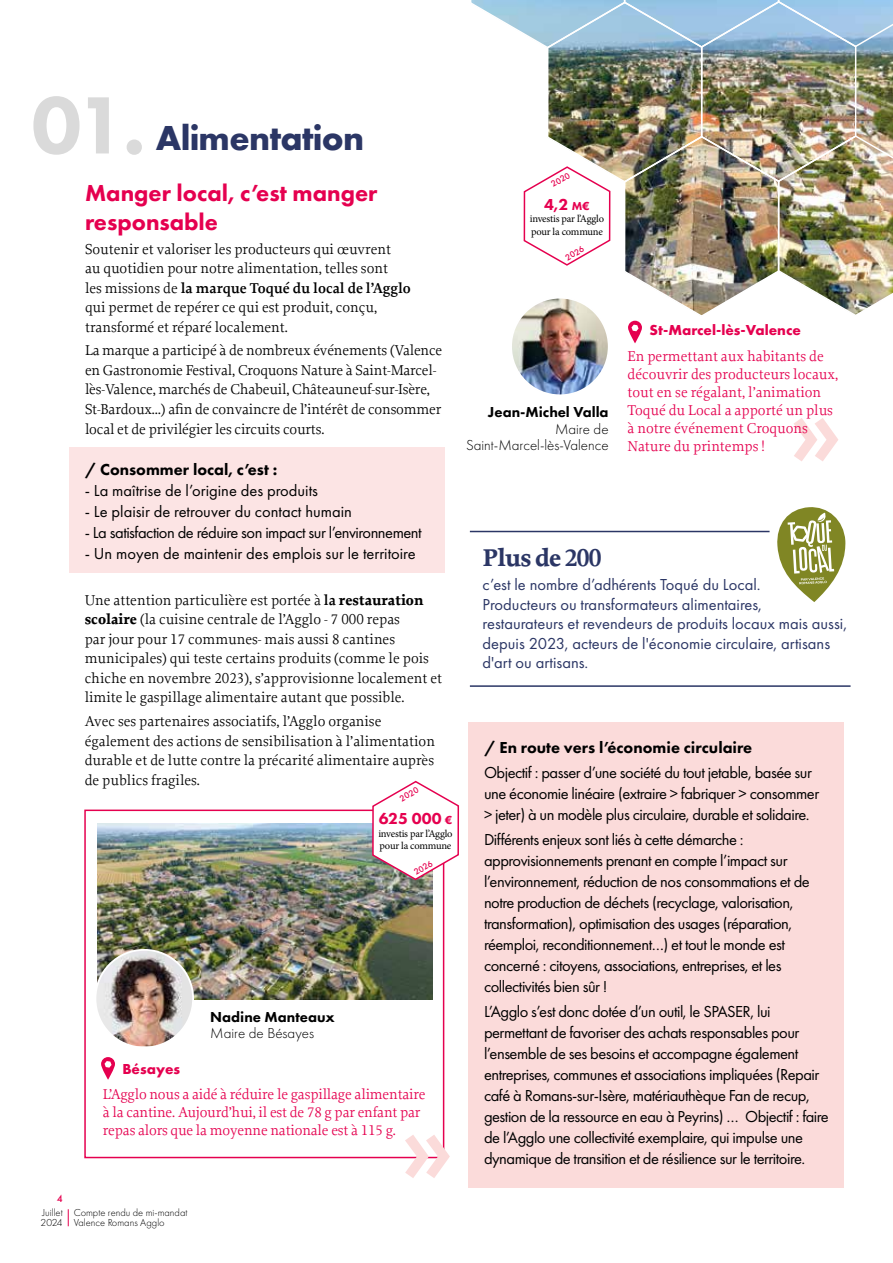
<style>
.page{position:relative;width:893px;height:1263px;background:#fff}
.page>*{position:absolute;margin:0;border:0;box-sizing:border-box;transform-origin:0 0}
.t1{font:800 101.1px "Futura PT";color:#fbdbda}
.t2{font:800 84.15px "Futura PT";color:#dadada}
.t3{font:700 36px "Futura PT";letter-spacing:-.02em;color:#2b3665}
.t4{font:700 25.5px "Proforma";letter-spacing:-.03em;color:#2b3665}
.t5{font:800 24px/28.8px "Futura PT";color:#e5004f}
.t6{font:16.5px/21px "Futura PT";letter-spacing:-.03em;color:#000}
.t7{font:16.5px/19.5px "Futura PT";color:#2b3665}
.t8{font:16.5px "Futura PT";color:#000}
.t9{font:800 16.5px "Futura PT";color:#000}
.t10{font:800 16.5px "Futura PT";color:#e5004f}
.t11{font:15px/19.5px "Proforma";color:#000}
.t12{font:15px/18px "Proforma";color:#e5004f}
.t13{font:300 15px/16.5px "Futura PT";color:#000;text-align:right}
.t14{font:800 15px "Futura PT";color:#000}
.t15{font:700 15px "Futura PT";color:#e5004f}
.t16{font:10.5px/12.6px "Minion Pro";letter-spacing:-.02em;color:#000}
.t17{font:300 10.5px/10.5px "Futura PT";color:#000}
.t18{font:500 10.5px "Futura PT";color:#e5004f}
.t19{font:500 9px "Futura PT";color:#e5004f}
.s1{font-weight:600}
.s2{font-weight:700}
.s3{font-size:12px}
</style>
<div class="page">
<svg style="left:68px;top:1209px;width:1px;height:17px"></svg>
<hr style="left:470px;top:531px;width:300px;height:1px;background:#2b3665">
<hr style="left:470px;top:685px;width:381px;height:2px;background:#2b3665">
<div style="left:69px;top:448px;width:376px;height:125px;background:#fce4e4"></div>
<img style="left:97px;top:824px;width:335px;height:175px">
<div style="left:84px;top:809px;width:360px;height:349px;border:2px solid #e5004f"></div>
<img style="left:97px;top:950px;width:96px;height:95px">
<div style="left:94px;top:949px;width:100px;height:99px;border:2px solid #fff;border-radius:50%"></div>
<svg style="left:101px;top:1057px;width:14px;height:23px"></svg>
<img style="left:511px;top:298px;width:98px;height:97px;border-radius:49px">
<svg style="left:777px;top:507px;width:69px;height:95px"></svg>
<div style="left:469px;top:722px;width:375px;height:466px;background:#fbdbda"></div>
<svg style="left:371px;top:780px;width:88px;height:101px"></svg>
<img style="left:471px;top:0;width:422px;height:343px">
<h2 class="t2" style="left:31px;top:73px;width:116px">01.</h2>
<h3 class="t3" style="left:156px;top:115px;width:210px">Alimentation</h3>
<h3 class="t5" style="left:85px;top:178px;width:294px">Manger local, c’est manger responsable</h3>
<p class="t11" style="left:85px;top:239px;width:327px">Soutenir et valoriser les producteurs qui œuvrent<br>au quotidien pour notre alimentation, telles sont<br>les missions de <span class="s1">la marque Toqué du local de l’Agglo </span>qui permet de repérer ce qui est produit, conçu, transformé et réparé localement.</p>
<p class="t11" style="left:85px;top:341px;width:359px">La marque a participé à de nombreux événements (Valence en Gastronomie Festival, Croquons Nature à Saint-Marcel&shy;lès-Valence, marchés de Chabeuil, Châteauneuf-sur-Isère, St-Bardoux…) afin de convaincre de l’intérêt de consommer local et de privilégier les circuits courts.</p>
<p class="t9" style="left:85px;top:459px;width:194px">/ Consommer local, c’est :</p>
<p class="t8" style="left:85px;top:480px;width:235px">- La maîtrise de l’origine des produits</p>
<p class="t8" style="left:85px;top:501px;width:269px">- Le plaisir de retrouver du contact humain</p>
<p class="t6" style="left:85px;top:521px;width:338px">- La satisfaction de réduire son impact sur l’environnement</p>
<p class="t8" style="left:85px;top:543px;width:332px">- Un moyen de maintenir des emplois sur le territoire</p>
<p class="t11" style="left:85px;top:590px;width:359px">Une attention particulière est portée à <span class="s1">la</span> <span class="s2">restauration scolaire</span> (la cuisine centrale de l’Agglo - 7 000 repas<br>par jour pour 17 communes- mais aussi 8 cantines municipales) qui teste certains produits (comme le pois chiche en novembre 2023), s’approvisionne localement et limite le gaspillage alimentaire autant que possible.</p>
<p class="t11" style="left:85px;top:711px;width:352px">Avec ses partenaires associatifs, l’Agglo organise également des actions de sensibilisation à l’alimentation durable et de lutte contre la précarité alimentaire auprès de publics fragiles.</p>
<p class="t19" style="left:398px;top:794px;width:22px;rotate:-30deg">2020</p>
<p class="t10" style="left:379px;top:808px;width:75px">625 000 <span class="s3">€</span></p>
<p class="t16" style="left:378px;top:827px;width:76px">investis par l’Agglo pour la commune</p>
<p class="t19" style="left:412px;top:868px;width:22px;rotate:-30deg">2026</p>
<p class="t15" style="left:122px;top:1059px;width:59px">Bésayes</p>
<p class="t14" style="left:210px;top:1007px;width:126px">Nadine Manteaux</p>
<p class="t13" style="left:210px;top:1025px;width:105px">Maire de Bésayes</p>
<p class="t18" style="left:57px;top:1192px;width:7px">4</p>
<p class="t17" style="left:41px;top:1207px;width:24px">Juillet<br>2024</p>
<p class="t12" style="left:103px;top:1085px;width:324px">L’Agglo nous a aidé à réduire le gaspillage alimentaire à la cantine. Aujourd’hui, il est de 78 g par enfant par repas alors que la moyenne nationale est à 115 g.</p>
<h1 class="t1" style="left:454px;top:1231px;width:56px;rotate:-180deg">«</h1>
<p class="t17" style="left:74px;top:1207px;width:115px">Compte rendu de mi-mandat<br>Valence Romans Agglo</p>
<p class="t19" style="left:549px;top:180px;width:22px;rotate:-30deg">2020</p>
<p class="t10" style="left:544px;top:194px;width:47px">4,2 <span class="s3">M€</span></p>
<p class="t16" style="left:530px;top:213px;width:76px">investis par l’Agglo pour la commune</p>
<p class="t19" style="left:563px;top:253px;width:22px;rotate:-30deg">2026</p>
<p class="t15" style="left:650px;top:321px;width:153px">St-Marcel-lès-Valence</p>
<p class="t12" style="left:628px;top:347px;width:212px">En permettant aux habitants de découvrir des producteurs locaux, tout en se régalant, l’animation<br>Toqué du Local a apporté un plus à notre événement Croquons<br>Nature du printemps !</p>
<p class="t14" style="left:488px;top:403px;width:122px">Jean-Michel Valla</p>
<p class="t13" style="left:466px;top:420px;width:144px">Maire de<br>Saint-Marcel-lès-Valence</p>
<h1 class="t1" style="left:842px;top:514px;width:56px;rotate:-180deg">«</h1>
<h3 class="t4" style="left:483px;top:542px;width:120px">Plus de 200</h3>
<p class="t7" style="left:483px;top:575px;width:366px">c’est le nombre d’adhérents Toqué du Local.<br>Producteurs ou transformateurs alimentaires, restaurateurs et revendeurs de produits locaux mais aussi, depuis 2023, acteurs de l'économie circulaire, artisans d'art ou artisans.</p>
<p class="t9" style="left:484px;top:737px;width:270px">/ En route vers l’économie circulaire</p>
<p class="t6" style="left:484px;top:762px;width:337px">Objectif : passer d’une société du tout jetable, basée sur une économie linéaire (extraire &gt; fabriquer &gt; consommer &gt; jeter) à un modèle plus circulaire, durable et solidaire.</p>
<p class="t6" style="left:484px;top:829px;width:327px">Différents enjeux sont liés à cette démarche : approvisionnements prenant en compte l’impact sur l’environnement, réduction de nos consommations et de notre production de déchets (recyclage, valorisation, transformation), optimisation des usages (réparation, réemploi, reconditionnement…) et tout le monde est concerné : citoyens, associations, entreprises, et les collectivités bien sûr !</p>
<p class="t6" style="left:484px;top:1001px;width:346px">L’Agglo s’est donc dotée d’un outil, le SPASER, lui permettant de favoriser des achats responsables pour l’ensemble de ses besoins et accompagne également entreprises, communes et associations impliquées (Repair café à Romans-sur-Isère, matériauthèque Fan de recup, gestion de la ressource en eau à Peyrins) … Objectif : faire de l’Agglo une collectivité exemplaire, qui impulse une dynamique de transition et de résilience sur le territoire.</p>
</div>
